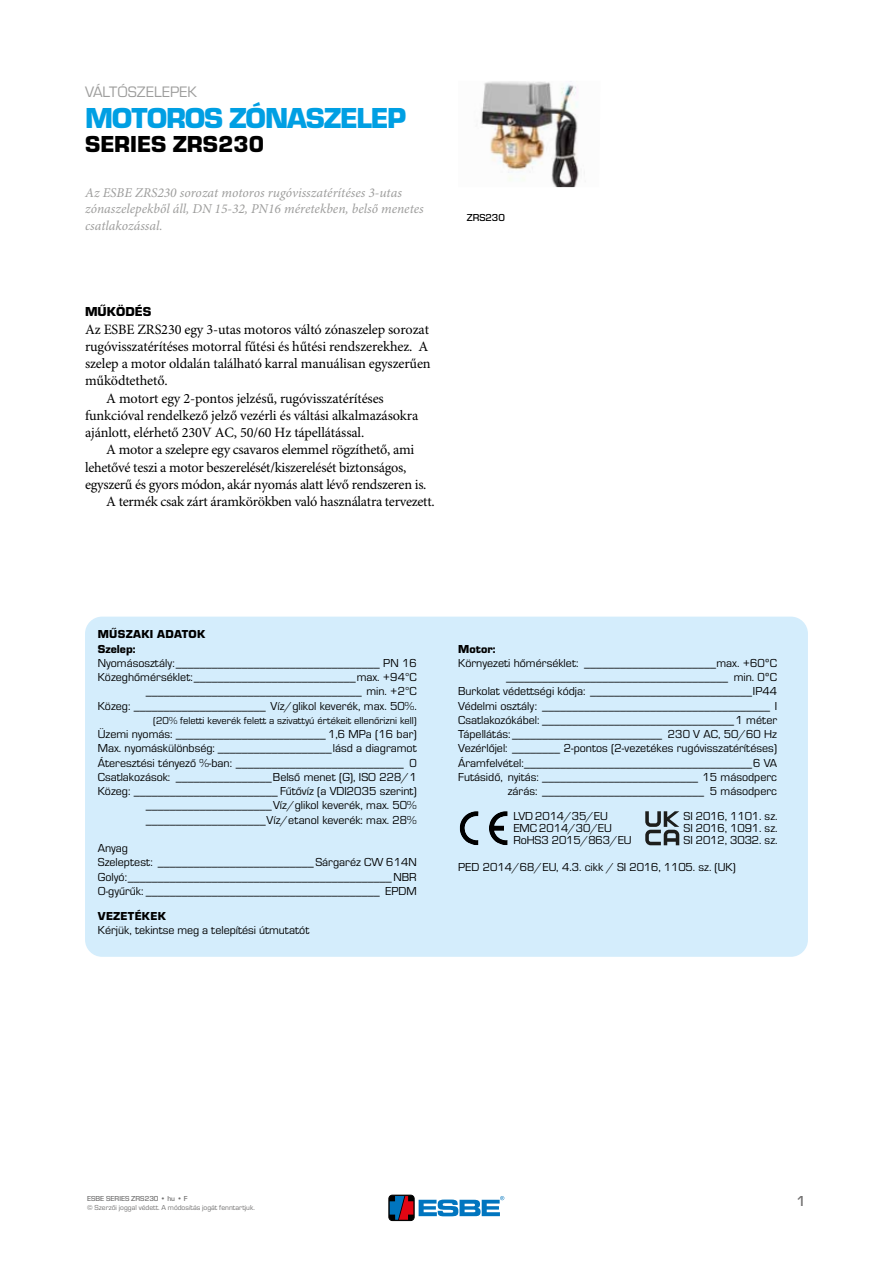
<style>
.page{position:relative;width:893px;height:1263px;background:#fff}
.page>*{position:absolute;margin:0;border:0;box-sizing:border-box;transform-origin:0 0}
.t1{font:700 30px "ESBE Eurostile";letter-spacing:-.04em;color:#009fe3}
.t2{font:700 24px "ESBE Eurostile";color:#000}
.t3{font:15.75px "ESBE Eurostile";color:#9d9d9c}
.t4{font:500 15px "ESBE Eurostile";color:#706f6f}
.t5{font:14.25px "Minion Pro";letter-spacing:-.01em;color:#000}
.t6{font:italic 13.5px/16.5px "Minion Pro";color:#9d9d9c}
.t7{font:700 13.5px "ESBE Eurostile";color:#000}
.t8{font:12px/14.2px "ESBE Eurostile";color:#000;text-align:right}
.t9{font:700 12px/14.2px "ESBE Eurostile";letter-spacing:.025em;color:#000}
.t10{font:10.5px "ESBE Eurostile";color:#000}
.t11{font:500 10.5px "ESBE Eurostile";color:#000}
.t12{font:7.5px "ESBE Eurostile";color:#706f6f}
.t13{font:500 7.5px "ESBE Eurostile";color:#706f6f}
</style>
<div class="page">
<img style="left:480px;top:81px;width:105px;height:106px">
<div style="left:85px;top:617px;width:723px;height:340px;background:#d4edfc;border-radius:17px"></div>
<svg style="left:460px;top:811px;width:18px;height:34px"></svg>
<svg style="left:489px;top:811px;width:19px;height:34px"></svg>
<svg style="left:645px;top:811px;width:34px;height:34px"></svg>
<div style="left:389px;top:1195px;width:25px;height:25px;border:1px solid #000;border-radius:4px"></div>
<svg style="left:390px;top:1196px;width:23px;height:24px"></svg>
<svg style="left:419px;top:1196px;width:85px;height:20px"></svg>
<h3 class="t3" style="left:85px;top:83px;width:114px">VÁLTÓSZELEPEK</h3>
<h1 class="t1" style="left:85px;top:102px;width:323px">MOTOROS ZÓNASZELEP</h1>
<h2 class="t2" style="left:85px;top:131px;width:181px">SERIES ZRS230</h2>
<p class="t6" style="left:85px;top:185px;width:340px">Az ESBE ZRS230 sorozat motoros rugóvisszatérítéses 3-utas zónaszelepekből áll, DN 15-32, PN16 méretekben, belső menetes csatlakozással.</p>
<p class="t7" style="left:85px;top:304px;width:68px">MŰKÖDÉS</p>
<p class="t5" style="left:85px;top:320px;width:345px">Az ESBE ZRS230 egy 3-utas motoros váltó zónaszelep sorozat</p>
<p class="t5" style="left:85px;top:338px;width:345px">rugóvisszatérítéses motorral fűtési és hűtési rendszerekhez. A</p>
<p class="t5" style="left:85px;top:355px;width:347px">szelep a motor oldalán található karral manuálisan egyszerűen</p>
<p class="t5" style="left:85px;top:372px;width:84px">működtethető.</p>
<p class="t5" style="left:106px;top:389px;width:279px">A motort egy 2-pontos jelzésű, rugóvisszatérítéses</p>
<p class="t5" style="left:85px;top:407px;width:335px">funkcióval rendelkező jelző vezérli és váltási alkalmazásokra</p>
<p class="t5" style="left:85px;top:424px;width:281px">ajánlott, elérhető 230V AC, 50/60 Hz tápellátással.</p>
<p class="t5" style="left:106px;top:441px;width:309px">A motor a szelepre egy csavaros elemmel rögzíthető, ami</p>
<p class="t5" style="left:85px;top:459px;width:323px">lehetővé teszi a motor beszerelését/kiszerelését biztonságos,</p>
<p class="t5" style="left:85px;top:476px;width:343px">egyszerű és gyors módon, akár nyomás alatt lévő rendszeren is.</p>
<p class="t5" style="left:106px;top:493px;width:330px">A termék csak zárt áramkörökben való használatra tervezett.</p>
<p class="t11" style="left:467px;top:211px;width:40px">ZRS230</p>
<p class="t9" style="left:98px;top:627px;width:109px">MŰSZAKI ADATOK<br>Szelep:</p>
<p class="t8" style="left:98px;top:656px;width:320px">Nyomásosztály:__________________________________ PN 16<br>Közeghőmérséklet:___________________________max. +94°C ____________________________________ min. +2°C<br>Közeg: ______________________ Víz/glikol keverék, max. 50%.</p>
<p class="t10" style="left:153px;top:715px;width:265px">(20% feletti keverék felett a szivattyú értékeit ellenőrizni kell)</p>
<p class="t8" style="left:98px;top:727px;width:320px">Üzemi nyomás: _________________________ 1,6 MPa (16 bar)<br>Max. nyomáskülönbség: ___________________lásd a diagramot Áteresztési tényező %-ban: ____________________________ 0<br>Csatlakozások: ________________Belső menet (G), ISO 228/1<br>Közeg: ________________________ Fűtővíz (a VDI2035 szerint) _____________________Víz/glikol keverék, max. 50% ____________________Víz/etanol keverék: max. 28%</p>
<p class="t8" style="left:98px;top:841px;width:320px;text-align:left">Anyag<br>Szeleptest: __________________________Sárgaréz CW 614N Golyó:____________________________________________NBR O-gyűrűk: _______________________________________ EPDM</p>
<p class="t9" style="left:98px;top:909px;width:70px">VEZETÉKEK</p>
<p class="t8" style="left:98px;top:923px;width:213px">Kérjük, tekintse meg a telepítési útmutatót</p>
<p class="t9" style="left:458px;top:642px;width:39px">Motor:</p>
<p class="t8" style="left:458px;top:656px;width:320px">Környezeti hőmérséklet: ______________________max. +60ºC _____________________________________ min. 0ºC<br>Burkolat védettségi kódja: ___________________________IP44<br>Védelmi osztály: ______________________________________ I Csatlakozókábel: ________________________________1 méter Tápellátás: _________________________ 230 V AC, 50/60 Hz Vezérlőjel: ________ 2-pontos (2-vezetékes rugóvisszatérítéses)<br>Áramfelvétel:______________________________________6 VA Futásidő, nyitás: __________________________ 15 másodperc zárás: ___________________________ 5 másodperc</p>
<p class="t8" style="left:513px;top:809px;width:96px">LVD 2014/35/EU</p>
<p class="t8" style="left:684px;top:809px;width:95px">SI 2016, 1101. sz.</p>
<p class="t8" style="left:513px;top:821px;width:100px">EMC 2014/30/EU</p>
<p class="t8" style="left:684px;top:821px;width:95px">SI 2016, 1091. sz.</p>
<p class="t8" style="left:513px;top:833px;width:120px">RoHS3 2015/863/EU</p>
<p class="t8" style="left:684px;top:833px;width:95px">SI 2012, 3032. sz.</p>
<p class="t8" style="left:458px;top:860px;width:279px">PED 2014/68/EU, 4.3. cikk / SI 2016, 1105. sz. (UK)</p>
<p class="t13" style="left:87px;top:1194px;width:102px">ESBE SERIES ZRS230 • hu • F</p>
<p class="t12" style="left:87px;top:1203px;width:169px">© Szerzői joggal védett. A módosítás jogát fenntartjuk.</p>
<p class="t4" style="left:796px;top:1193px;width:11px">1</p>
</div>
